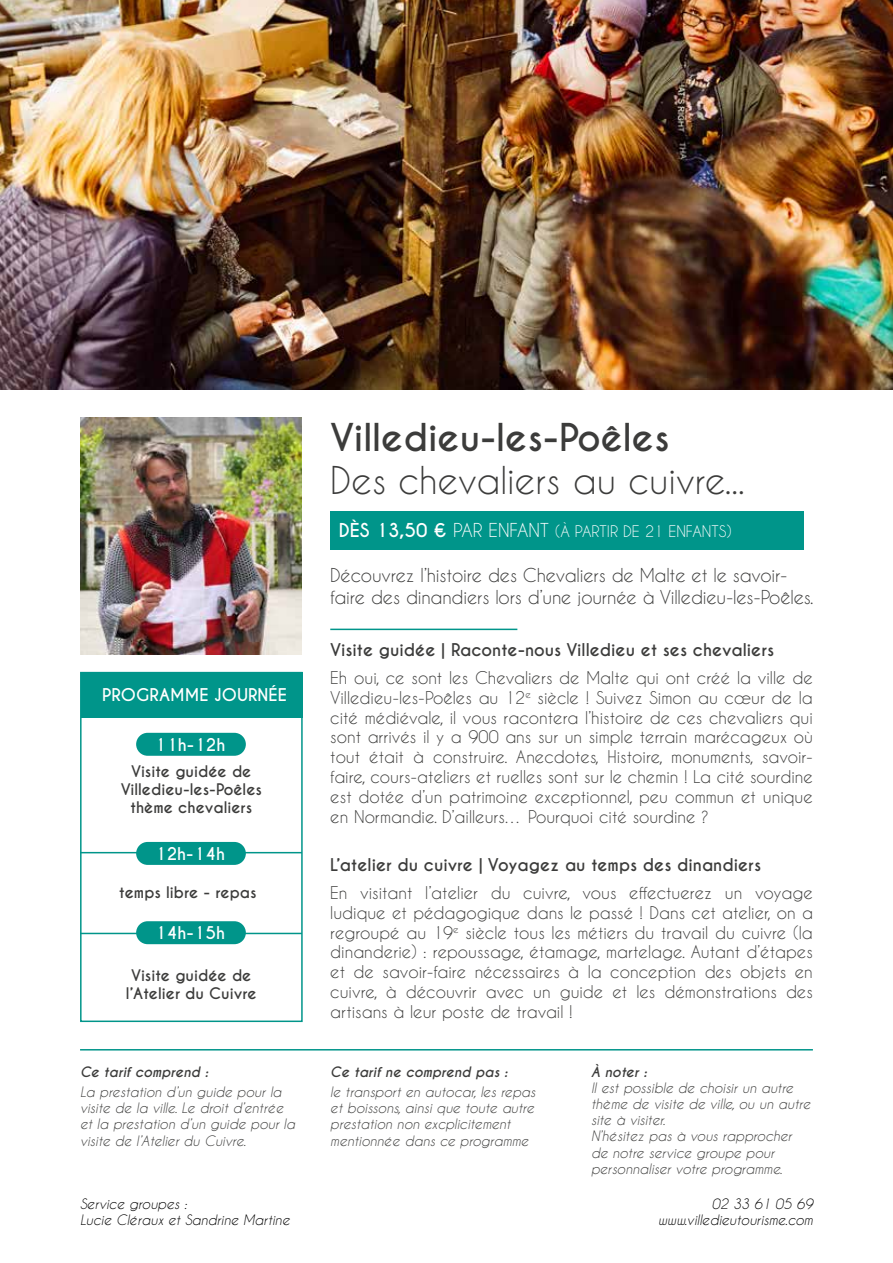
<style>
.page{position:relative;width:893px;height:1263px;background:#fff}
.page>*{position:absolute;margin:0;border:0;box-sizing:border-box;transform-origin:0 0}
.t1{font:36px "Caviar Dreams";color:#3c3c3b}
.t2{font:700 36px "Caviar Dreams";color:#3c3c3b}
.t3{font:18px/21.6px "Caviar Dreams";letter-spacing:-.01em;color:#3c3c3b}
.t4{font:16.5px/19.8px "Caviar Dreams";color:#3c3c3b;text-align:justify}
.t5{font:700 16.5px "Caviar Dreams";color:#3c3c3b}
.t6{font:700 16.5px "Caviar Dreams";color:#fff}
.t7{font:700 15px/18px "Caviar Dreams";color:#3c3c3b;text-align:center}
.t8{font:15px "Caviar Dreams";color:#fff}
.t9{font:italic 13.5px/16.2px "Caviar Dreams";color:#3c3c3b}
.t10{font:italic 13.5px/16.2px "Caviar Dreams";color:#000;text-align:right}
.t11{font:italic 700 13.5px "Caviar Dreams";color:#3c3c3b}
.s1{font-weight:700;font-size:18px}
.s2{font-size:18px}
</style>
<div class="page">
<img style="left:0;top:0;width:893px;height:389px">
<img style="left:81px;top:417px;width:221px;height:238px">
<div style="left:80px;top:672px;width:223px;height:350px;border:2px solid #00958a"></div>
<div style="left:81px;top:672px;width:222px;height:45px;background:#00958a"></div>
<hr style="left:330px;top:629px;width:187px;height:1px;background:#00958a">
<hr style="left:80px;top:852px;width:222px;height:1px;background:#00958a">
<hr style="left:80px;top:1049px;width:733px;height:1px;background:#00958a">
<hr style="left:80px;top:933px;width:222px;height:1px;background:#00958a">
<div style="left:330px;top:511px;width:474px;height:38px;background:#00958a"></div>
<div style="left:136px;top:733px;width:110px;height:23px;background:#00958a;border-radius:11px"></div>
<div style="left:136px;top:842px;width:110px;height:23px;background:#00958a;border-radius:11px"></div>
<div style="left:136px;top:921px;width:110px;height:23px;background:#00958a;border-radius:11px"></div>
<p class="t6" style="left:102px;top:685px;width:186px">PROGRAMME JOURNÉE</p>
<p class="t6" style="left:155px;top:734px;width:72px">11h-12h</p>
<p class="t7" style="left:121px;top:763px;width:143px">Visite guidée de<br>Villedieu-les-Poêles thème chevaliers</p>
<p class="t6" style="left:155px;top:844px;width:71px">12h-14h</p>
<p class="t7" style="left:119px;top:883px;width:139px">temps libre - repas</p>
<p class="t6" style="left:155px;top:923px;width:71px">14h-15h</p>
<p class="t7" style="left:126px;top:966px;width:132px">Visite guidée de l’Atelier du Cuivre</p>
<p class="t11" style="left:80px;top:1063px;width:130px">Ce tarif comprend :</p>
<p class="t9" style="left:80px;top:1084px;width:217px">La prestation d’un guide pour la visite de la ville. Le droit d’entrée et la prestation d’un guide pour la visite de l’Atelier du Cuivre.</p>
<p class="t10" style="left:80px;top:1195px;width:211px;text-align:left">Service groupes :<br>Lucie Cléraux et Sandrine Martine</p>
<h1 class="t2" style="left:330px;top:415px;width:341px">Villedieu-les-Poêles</h1>
<h1 class="t1" style="left:330px;top:458px;width:416px">Des chevaliers au cuivre...</h1>
<p class="t8" style="left:339px;top:522px;width:394px"><span class="s1">DÈS 13,50 €</span> <span class="s2">PAR ENFANT</span> (À PARTIR DE 21 ENFANTS)</p>
<p class="t3" style="left:330px;top:564px;width:485px">Découvrez l’histoire des Chevaliers de Malte et le savoir&shy;faire des dinandiers lors d’une journée à Villedieu-les-Poêles.</p>
<p class="t5" style="left:330px;top:639px;width:445px">Visite guidée | Raconte-nous Villedieu et ses chevaliers</p>
<p class="t4" style="left:330px;top:667px;width:484px">Eh oui, ce sont les Chevaliers de Malte qui ont créé la ville de Villedieu-les-Poêles au 12<sup>e</sup> siècle ! Suivez Simon au cœur de la cité médiévale, il vous racontera l’histoire de ces chevaliers qui sont arrivés il y a 900 ans sur un simple terrain marécageux où tout était à construire. Anecdotes, Histoire, monuments, savoir&shy;faire, cours-ateliers et ruelles sont sur le chemin ! La cité sourdine est dotée d’un patrimoine exceptionnel, peu commun et unique en Normandie. D’ailleurs… Pourquoi cité sourdine ?</p>
<p class="t5" style="left:330px;top:854px;width:432px">L’atelier du cuivre | Voyagez au temps des dinandiers</p>
<p class="t4" style="left:330px;top:882px;width:484px">En visitant l’atelier du cuivre, vous effectuerez un voyage ludique et pédagogique dans le passé ! Dans cet atelier, on a regroupé au 19<sup>e</sup> siècle tous les métiers du travail du cuivre (la dinanderie) : repoussage, étamage, martelage. Autant d’étapes et de savoir-faire nécessaires à la conception des objets en cuivre, à découvrir avec un guide et les démonstrations des artisans à leur poste de travail !</p>
<p class="t11" style="left:330px;top:1063px;width:179px">Ce tarif ne comprend pas :</p>
<p class="t9" style="left:330px;top:1084px;width:207px">le transport en autocar, les repas et boissons, ainsi que toute autre prestation non excplicitement mentionnée dans ce programme</p>
<p class="t11" style="left:591px;top:1063px;width:57px">À noter :</p>
<p class="t9" style="left:591px;top:1079px;width:221px">Il est possible de choisir un autre thème de visite de ville, ou un autre site à visiter.<br>N’hésitez pas à vous rapprocher de notre service groupe pour personnaliser votre programme.</p>
<p class="t10" style="left:658px;top:1195px;width:156px">02 33 61 05 69 www.villedieutourisme.com</p>
</div>
